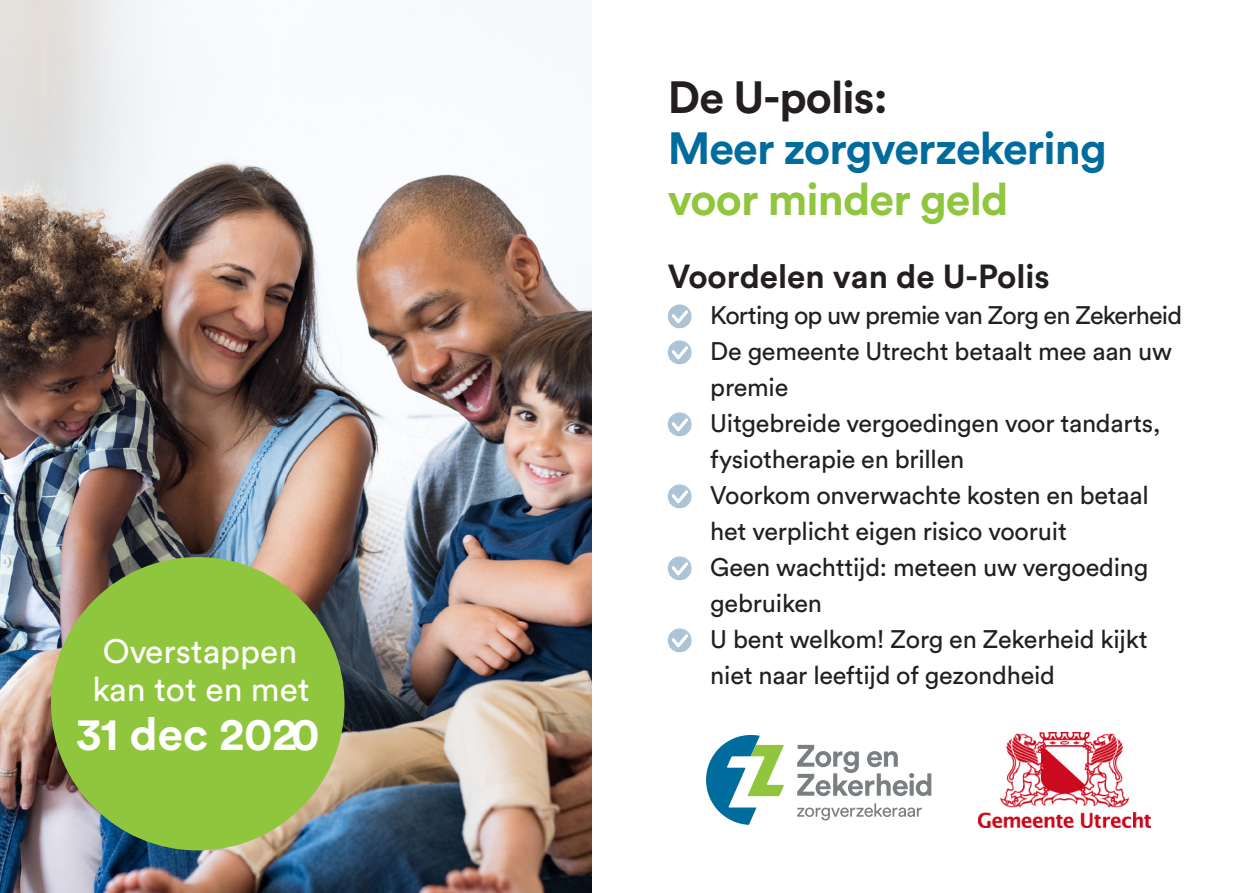
<style>
.page{position:relative;width:1259px;height:893px;background:#fff}
.page>*{position:absolute;margin:0;border:0;box-sizing:border-box;transform-origin:0 0}
.t1{font:700 45.6px "Circular Std";color:#fff}
.t2{font:700 44.7px "Circular Std";letter-spacing:-.02em;color:#006b9d}
.t3{font:700 44.7px "Circular Std";letter-spacing:-.02em;color:#8fc63e}
.t4{font:700 44.7px "Circular Std";letter-spacing:-.02em;color:#231f20}
.t5{font:33.6px/38.4px "Circular Std";color:#fff;text-align:center}
.t6{font:700 33px "Circular Std";color:#231f20}
.t7{font:25.2px/36px "Circular Std";letter-spacing:-.01em;color:#231f20}
.t8{font:25.2px "Circular Std";letter-spacing:-.035em;color:#231f20}
</style>
<div class="page">
<img style="left:0;top:0;width:591px;height:893px">
<div style="left:668px;top:304px;width:23px;height:24px;background:#adc3d6;border-radius:50%"></div>
<svg style="left:672px;top:310px;width:16px;height:13px"></svg>
<div style="left:668px;top:340px;width:23px;height:24px;background:#adc3d6;border-radius:50%"></div>
<svg style="left:672px;top:346px;width:16px;height:13px"></svg>
<div style="left:668px;top:412px;width:23px;height:24px;background:#adc3d6;border-radius:50%"></div>
<svg style="left:672px;top:418px;width:16px;height:13px"></svg>
<div style="left:668px;top:484px;width:23px;height:24px;background:#adc3d6;border-radius:50%"></div>
<svg style="left:672px;top:490px;width:16px;height:13px"></svg>
<div style="left:668px;top:556px;width:23px;height:24px;background:#adc3d6;border-radius:50%"></div>
<svg style="left:672px;top:562px;width:16px;height:13px"></svg>
<div style="left:668px;top:628px;width:23px;height:24px;background:#adc3d6;border-radius:50%"></div>
<svg style="left:672px;top:634px;width:16px;height:13px"></svg>
<div style="left:51px;top:557px;width:293px;height:293px;background:#8fc63e;border-radius:50%"></div>
<svg style="left:706px;top:735px;width:78px;height:90px"></svg>
<svg style="left:797px;top:745px;width:134px;height:51px"></svg>
<svg style="left:797px;top:803px;width:125px;height:17px"></svg>
<img style="left:978px;top:732px;width:172px;height:96px">
<h3 class="t5" style="left:93px;top:631px;width:219px">Overstappen kan tot en met</h3>
<h1 class="t1" style="left:77px;top:704px;width:244px">31 dec 2020</h1>
<p class="t4" style="left:668px;top:68px;width:221px">De U-polis:</p>
<p class="t2" style="left:668px;top:119px;width:440px">Meer zorgverzekering</p>
<p class="t3" style="left:668px;top:170px;width:342px">voor minder geld</p>
<p class="t6" style="left:668px;top:255px;width:383px">Voordelen van de U-Polis</p>
<p class="t8" style="left:710px;top:300px;width:473px">Korting op uw premie van Zorg en Zekerheid</p>
<p class="t7" style="left:710px;top:333px;width:463px">De gemeente Utrecht betaalt mee aan uw premie</p>
<p class="t7" style="left:710px;top:405px;width:452px">Uitgebreide vergoedingen voor tandarts, fysiotherapie en brillen</p>
<p class="t7" style="left:710px;top:477px;width:440px">Voorkom onverwachte kosten en betaal het verplicht eigen risico vooruit</p>
<p class="t7" style="left:710px;top:549px;width:439px">Geen wachttijd: meteen uw vergoeding gebruiken</p>
<p class="t7" style="left:710px;top:621px;width:439px">U bent welkom! Zorg en Zekerheid kijkt niet naar leeftijd of gezondheid</p>
</div>
